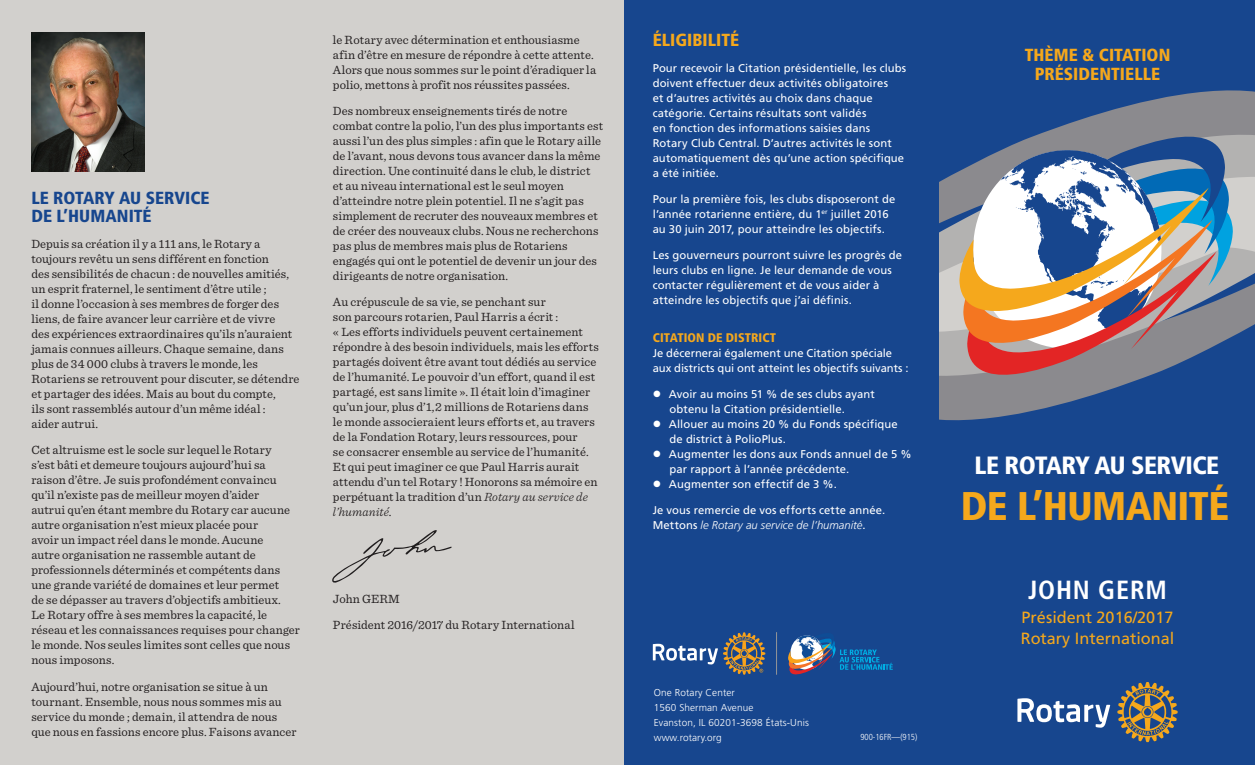
<style>
.page{position:relative;width:1255px;height:765px;background:#fff}
.page>*{position:absolute;margin:0;border:0;box-sizing:border-box;transform-origin:0 0}
.t1{font:900 condensed 40px "Frutiger LT Std";letter-spacing:-.01em;color:#f5a81c}
.t2{font:700 condensed 26.25px "Frutiger LT Std";letter-spacing:.03em;color:#fff}
.t3{font:900 condensed 25px "Frutiger LT Std";letter-spacing:-.02em;color:#fff}
.t4{font:900 condensed 17.5px/18.8px "Frutiger LT Std";color:#f5a81c;text-align:center}
.t5{font:900 condensed 17.5px/17.5px "Frutiger LT Std";color:#17468e}
.t6{font:16.25px/21.2px "Frutiger LT Std";color:#f5a81c}
.t7{font:12.5px/15px "Sentinel";letter-spacing:.005em;color:#231f20}
.t8{font:900 condensed 12.5px "Frutiger LT Std";letter-spacing:.01em;color:#f5a81c}
.t9{font:11.25px/15px "Frutiger LT Std";letter-spacing:.005em;color:#fff}
.t10{font:300 10px/15px "Frutiger LT Std";letter-spacing:.01em;color:#fff}
.t11{font:300 condensed 8.75px "Frutiger LT Std";letter-spacing:-.005em;color:#fff}
.s1{font-weight:300;font-style:italic}
</style>
<div class="page">
<div style="left:0;top:0;width:628px;height:765px;background:#d2d0cd"></div>
<div style="left:624px;top:0;width:630px;height:765px;background:#17468e"></div>
<img style="left:31px;top:32px;width:113px;height:139px">
<svg style="left:939px;top:402px;width:130px;height:19px;fill:#8b8a8e"></svg>
<svg style="left:939px;top:329px;width:307px;height:73px"></svg>
<svg style="left:1123px;top:90px;width:131px;height:17px;fill:#8b8a8e"></svg>
<svg style="left:939px;top:107px;width:315px;height:222px"></svg>
<svg style="left:958px;top:114px;width:275px;height:283px"></svg>
<svg style="left:788px;top:635px;width:104px;height:40px"></svg>
<svg style="left:653px;top:632px;width:112px;height:43px"></svg>
<hr style="left:776px;top:632px;width:1px;height:43px;background:#939598">
<svg style="left:1017px;top:698px;width:93px;height:30px"></svg>
<svg style="left:1117px;top:682px;width:60px;height:60px"></svg>
<svg style="left:332px;top:530px;width:120px;height:53px"></svg>
<h3 class="t5" style="left:31px;top:190px;width:180px">LE ROTARY AU SERVICE<br>DE L’HUMANITÉ</h3>
<p class="t7" style="left:31px;top:236px;width:269px">Depuis sa création il y a 111 ans, le Rotary a toujours revêtu un sens différent en fonction<br>des sensibilités de chacun : de nouvelles amitiés, un esprit fraternel, le sentiment d’être utile ;<br>il donne l’occasion à ses membres de forger des liens, de faire avancer leur carrière et de vivre<br>des expériences extraordinaires qu’ils n’auraient jamais connues ailleurs. Chaque semaine, dans plus de 34 000 clubs à travers le monde, les Rotariens se retrouvent pour discuter, se détendre et partager des idées. Mais au bout du compte,<br>ils sont rassemblés autour d’un même idéal :<br>aider autrui.</p>
<p class="t7" style="left:31px;top:442px;width:270px">Cet altruisme est le socle sur lequel le Rotary<br>s’est bâti et demeure toujours aujourd’hui sa raison d’être. Je suis profondément convaincu qu’il n’existe pas de meilleur moyen d’aider<br>autrui qu’en étant membre du Rotary car aucune autre organisation n’est mieux placée pour<br>avoir un impact réel dans le monde. Aucune<br>autre organisation ne rassemble autant de professionnels déterminés et compétents dans une grande variété de domaines et leur permet<br>de se dépasser au travers d’objectifs ambitieux.<br>Le Rotary offre à ses membres la capacité, le réseau et les connaissances requises pour changer le monde. Nos seules limites sont celles que nous nous imposons.</p>
<p class="t7" style="left:31px;top:678px;width:267px">Aujourd’hui, notre organisation se situe à un tournant. Ensemble, nous nous sommes mis au service du monde ; demain, il attendra de nous que nous en fassions encore plus. Faisons avancer</p>
<p class="t7" style="left:333px;top:31px;width:264px">le Rotary avec détermination et enthousiasme afin d’être en mesure de répondre à cette attente.<br>Alors que nous sommes sur le point d’éradiquer la polio, mettons à profit nos réussites passées.</p>
<p class="t7" style="left:333px;top:103px;width:271px">Des nombreux enseignements tirés de notre combat contre la polio, l’un des plus importants est aussi l’un des plus simples : afin que le Rotary aille de l’avant, nous devons tous avancer dans la même direction. Une continuité dans le club, le district et au niveau international est le seul moyen d’atteindre notre plein potentiel. Il ne s’agit pas simplement de recruter des nouveaux membres et de créer des nouveaux clubs. Nous ne recherchons pas plus de membres mais plus de Rotariens engagés qui ont le potentiel de devenir un jour des dirigeants de notre organisation.</p>
<p class="t7" style="left:333px;top:294px;width:267px">Au crépuscule de sa vie, se penchant sur<br>son parcours rotarien, Paul Harris a écrit :<br>« Les efforts individuels peuvent certainement répondre à des besoin individuels, mais les efforts partagés doivent être avant tout dédiés au service de l’humanité. Le pouvoir d’un effort, quand il est partagé, est sans limite ». Il était loin d’imaginer qu’un jour, plus d’1,2 millions de Rotariens dans le monde associeraient leurs efforts et, au travers de la Fondation Rotary, leurs ressources, pour<br>se consacrer ensemble au service de l’humanité.<br>Et qui peut imaginer ce que Paul Harris aurait attendu d’un tel Rotary ! Honorons sa mémoire en perpétuant la tradition d’un <span class="s1">Rotary au service de l’humanité</span>.</p>
<p class="t7" style="left:333px;top:584px;width:243px;line-height:26.2px">John GERM<br>Président 2016/2017 du Rotary International</p>
<h3 class="t4" style="left:652px;top:30px;width:88px">ÉLIGIBILITÉ</h3>
<p class="t9" style="left:652px;top:60px;width:255px">Pour recevoir la Citation présidentielle, les clubs doivent effectuer deux activités obligatoires<br>et d’autres activités au choix dans chaque catégorie. Certains résultats sont validés<br>en fonction des informations saisies dans Rotary Club Central. D’autres activités le sont automatiquement dès qu’une action spécifique a été initiée.</p>
<p class="t9" style="left:652px;top:192px;width:244px">Pour la première fois, les clubs disposeront de l’année rotarienne entière, du 1<sup>er</sup> juillet 2016 au 30 juin 2017, pour atteindre les objectifs.</p>
<p class="t9" style="left:652px;top:248px;width:251px">Les gouverneurs pourront suivre les progrès de leurs clubs en ligne. Je leur demande de vous contacter régulièrement et de vous aider à atteindre les objectifs que j’ai définis.</p>
<p class="t8" style="left:652px;top:330px;width:125px">CITATION DE DISTRICT</p>
<p class="t9" style="left:652px;top:345px;width:257px">Je décernerai également une Citation spéciale aux districts qui ont atteint les objectifs suivants :</p>
<p class="t9" style="left:669px;top:387px;width:207px;text-indent:-17px">● Avoir au moins 51 % de ses clubs ayant obtenu la Citation présidentielle.</p>
<p class="t9" style="left:669px;top:417px;width:230px;text-indent:-17px">● Allouer au moins 20 % du Fonds spécifique de district à PolioPlus.</p>
<p class="t9" style="left:669px;top:447px;width:243px;text-indent:-17px">● Augmenter les dons aux Fonds annuel de 5 % par rapport à l’année précédente.</p>
<p class="t9" style="left:652px;top:477px;width:186px">● Augmenter son effectif de 3 %.</p>
<p class="t9" style="left:652px;top:503px;width:234px">Je vous remercie de vos efforts cette année.<br>Mettons <span class="s1">le Rotary au service de l’humanité</span>.</p>
<p class="t10" style="left:654px;top:685px;width:157px">One Rotary Center<br>1560 Sherman Avenue<br>Evanston, IL 60201-3698 États-Unis www.rotary.org</p>
<p class="t11" style="left:860px;top:732px;width:58px">900-16FR—(915)</p>
<h3 class="t4" style="left:1024px;top:45px;width:147px">THÈME &amp; CITATION<br>PRÉSIDENTIELLE</h3>
<h3 class="t3" style="left:974px;top:451px;width:246px">LE ROTARY AU SERVICE</h3>
<h1 class="t1" style="left:960px;top:482px;width:270px">DE L’HUMANITÉ</h1>
<h2 class="t2" style="left:1028px;top:575px;width:140px">JOHN GERM</h2>
<h3 class="t6" style="left:1020px;top:607px;width:155px">Président 2016/2017<br>Rotary International</h3>
</div>
